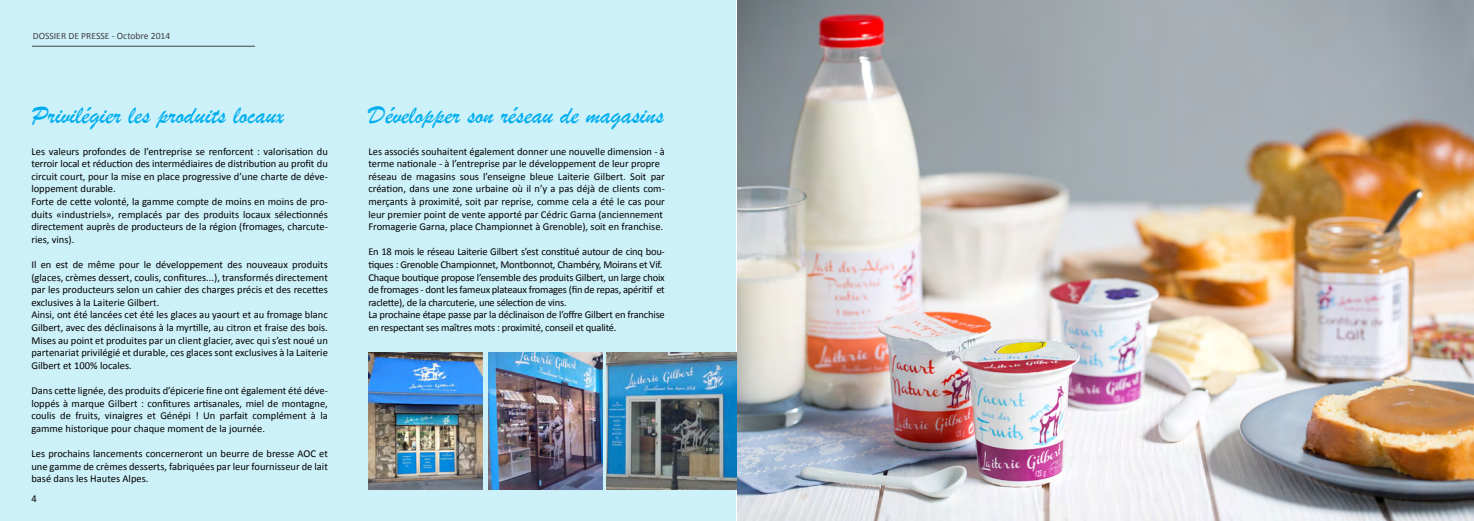
<style>
.page{position:relative;width:1474px;height:521px;background:#fff}
.page>*{position:absolute;margin:0;border:0;box-sizing:border-box;transform-origin:0 0}
.t1{font:26.25px "Brush Script";color:#00aeef}
.t2{font:10.5px/12.6px "Calibri";color:#000}
.t3{font:10.5px/12.6px "Calibri";letter-spacing:-.02em;color:#000}
.t4{font:9.62px "Calibri";color:#414042}
</style>
<div class="page">
<div style="left:1px;top:0;width:735px;height:521px;background:#cdf1f9"></div>
<hr style="left:32px;top:46px;width:223px;height:1px;background:#414042">
<img style="left:488px;top:352px;width:114px;height:137px">
<img style="left:368px;top:352px;width:114px;height:137px">
<img style="left:606px;top:352px;width:130px;height:137px">
<img style="left:737px;top:0;width:736px;height:521px">
<p class="t4" style="left:33px;top:29px;width:139px">DOSSIER DE PRESSE - Octobre 2014</p>
<h1 class="t1" style="left:31px;top:99px;width:254px">Privilégier les produits locaux</h1>
<p class="t2" style="left:31px;top:145px;width:298px">Les valeurs profondes de l’entreprise se renforcent : valorisation du terroir local et réduction des intermédiaires de distribution au profit du circuit court, pour la mise en place progressive d’une charte de déve&shy;loppement durable.<br>Forte de cette volonté, la gamme compte de moins en moins de pro&shy;duits «industriels», remplacés par des produits locaux sélectionnés directement auprès de producteurs de la région (fromages, charcute&shy;ries, vins).</p>
<p class="t2" style="left:31px;top:258px;width:298px">Il en est de même pour le développement des nouveaux produits (glaces, crèmes dessert, coulis, confitures...), transformés directement par les producteurs selon un cahier des charges précis et des recettes exclusives à la Laiterie Gilbert.<br>Ainsi, ont été lancées cet été les glaces au yaourt et au fromage blanc Gilbert, avec des déclinaisons à la myrtille, au citron et fraise des bois.<br>Mises au point et produites par un client glacier, avec qui s’est noué un partenariat privilégié et durable, ces glaces sont exclusives à la Laiterie Gilbert et 100% locales.</p>
<p class="t2" style="left:31px;top:384px;width:298px;text-align:justify">Dans cette lignée, des produits d’épicerie fine ont également été déve&shy;loppés à marque Gilbert : confitures artisanales, miel de montagne, coulis de fruits, vinaigres et Génépi ! Un parfait complément à la gamme historique pour chaque moment de la journée.</p>
<p class="t2" style="left:31px;top:447px;width:298px;text-align:justify">Les prochains lancements concerneront un beurre de bresse AOC et une gamme de crèmes desserts, fabriquées par leur fournisseur de lait basé dans les Hautes Alpes.</p>
<p class="t2" style="left:31px;top:492px;width:7px">4</p>
<h1 class="t1" style="left:368px;top:99px;width:297px">Développer son réseau de magasins</h1>
<p class="t2" style="left:368px;top:145px;width:298px">Les associés souhaitent également donner une nouvelle dimension - à terme nationale - à l’entreprise par le développement de leur propre réseau de magasins sous l’enseigne bleue Laiterie Gilbert. Soit par création, dans une zone urbaine où il n’y a pas déjà de clients com&shy;merçants à proximité, soit par reprise, comme cela a été le cas pour leur premier point de vente apporté par Cédric Garna (anciennement Fromagerie Garna, place Championnet à Grenoble), soit en franchise.</p>
<p class="t3" style="left:368px;top:246px;width:298px">En 18 mois le réseau Laiterie Gilbert s’est constitué autour de cinq bou&shy;tiques : Grenoble Championnet, Montbonnot, Chambéry, Moirans et Vif.<br>Chaque boutique propose l’ensemble des produits Gilbert, un large choix de fromages - dont les fameux plateaux fromages (fin de repas, apéritif et raclette), de la charcuterie, une sélection de vins.<br>La prochaine étape passe par la déclinaison de l’offre Gilbert en franchise en respectant ses maîtres mots : proximité, conseil et qualité.</p>
</div>
